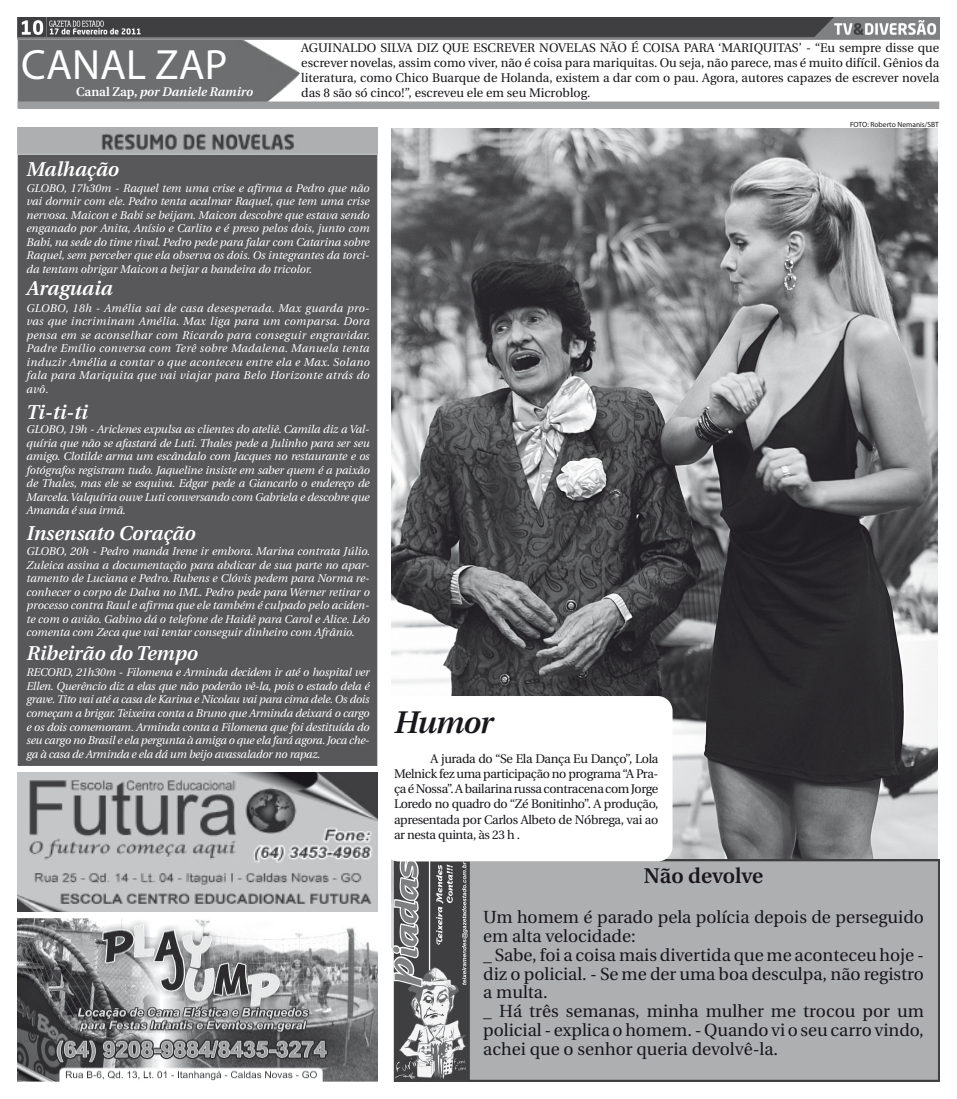
<style>
.page{position:relative;width:957px;height:1099px;background:#fff}
.page>*{position:absolute;margin:0;border:0;box-sizing:border-box;transform-origin:0 0}
.t1{font:42.5px "Myriad Pro";color:#fff}
.Corpo_de_Texto{font:italic 600 31.25px "Utopia";letter-spacing:-.03em;color:#1a171c}
.Corpo_de_Texto-2{font:600 21.25px "Utopia";color:#1a171c}
.Corpo_de_Texto-3{font:italic 600 20px "Utopia";color:#fff}
.Corpo_de_Texto-4{font:17.5px/18.8px "Utopia";color:#1a171c;text-align:justify}
.Corpo_de_Texto-5{font:12.5px/15px "Utopia";letter-spacing:-.03em;color:#1a171c;text-align:justify}
.Corpo_de_Texto-6{font:italic 600 12.5px "Utopia";color:#fff}
.Corpo_de_Texto-7{font:italic 11.25px/13.5px "Utopia";color:#fff;text-align:justify}
.Crédito_Fotos{font:7.5px "Myriad Pro";color:#1a171c}
.s1{font-style:normal}
</style>
<div class="page">
<img style="left:391px;top:128px;width:546px;height:819px">
<img style="left:18px;top:40px;width:282px;height:61px">
<div style="left:18px;top:101px;width:921px;height:8px;background:#9d9ea0"></div>
<div style="left:18px;top:136px;width:359px;height:630px;background:#58585a"></div>
<img style="left:18px;top:128px;width:359px;height:26px">
<img style="left:18px;top:918px;width:359px;height:163px">
<img style="left:18px;top:772px;width:359px;height:139px">
<img style="left:392px;top:859px;width:547px;height:222px">
<div style="left:384px;top:696px;width:288px;height:165px;background:#fff;border-radius:15px"></div>
<img style="left:18px;top:18px;width:921px;height:22px">
<p class="t1" style="left:21px;top:38px;width:207px">CANAL ZAP</p>
<p class="Corpo_de_Texto-6" style="left:76px;top:84px;width:178px"><span class="s1">Canal Zap,</span> por Daniele Ramiro</p>
<p class="Corpo_de_Texto-3" style="left:27px;top:158px;width:94px">Malhação</p>
<p class="Corpo_de_Texto-5" style="left:301px;top:40px;width:639px">AGUINALDO SILVA DIZ QUE ESCREVER NOVELAS NÃO É COISA PARA ‘MARIQUITAS’ - “Eu sempre disse que escrever novelas, assim como viver, não é coisa para mariquitas. Ou seja, não parece, mas é muito difícil. Gênios da literatura, como Chico Buarque de Holanda, existem a dar com o pau. Agora, autores capazes de escrever novela das 8 são só cinco!”, escreveu ele em seu Microblog.</p>
<p class="Crédito_Fotos" style="left:850px;top:119px;width:90px">FOTO: Roberto Nemanis/SBT</p>
<p class="Corpo_de_Texto-7" style="left:27px;top:181px;width:345px">GLOBO, 17h30m - Raquel tem uma crise e afirma a Pedro que não vai dormir com ele. Pedro tenta acalmar Raquel, que tem uma crise nervosa. Maicon e Babi se beijam. Maicon descobre que estava sendo enganado por Anita, Anísio e Carlito e é preso pelos dois, junto com Babi, na sede do time rival. Pedro pede para falar com Catarina sobre Raquel, sem perceber que ela observa os dois. Os integrantes da torci&shy;da tentam obrigar Maicon a beijar a bandeira do tricolor.</p>
<p class="Corpo_de_Texto-3" style="left:27px;top:277px;width:88px">Araguaia</p>
<p class="Corpo_de_Texto-7" style="left:27px;top:301px;width:345px">GLOBO, 18h - Amélia sai de casa desesperada. Max guarda pro&shy;vas que incriminam Amélia. Max liga para um comparsa. Dora pensa em se aconselhar com Ricardo para conseguir engravidar.<br>Padre Emílio conversa com Terê sobre Madalena. Manuela tenta induzir Amélia a contar o que aconteceu entre ela e Max. Solano fala para Mariquita que vai viajar para Belo Horizonte atrás do avô.</p>
<p class="Corpo_de_Texto-3" style="left:27px;top:400px;width:63px">Ti-ti-ti</p>
<p class="Corpo_de_Texto-7" style="left:27px;top:423px;width:345px">GLOBO, 19h - Ariclenes expulsa as clientes do ateliê. Camila diz a Val&shy;quíria que não se afastará de Luti. Thales pede a Julinho para ser seu amigo. Clotilde arma um escândalo com Jacques no restaurante e os fotógrafos registram tudo. Jaqueline insiste em saber quem é a paixão de Thales, mas ele se esquiva. Edgar pede a Giancarlo o endereço de Marcela. Valquíria ouve Luti conversando com Gabriela e descobre que Amanda é sua irmã.</p>
<p class="Corpo_de_Texto-3" style="left:27px;top:522px;width:170px">Insensato Coração</p>
<p class="Corpo_de_Texto-7" style="left:27px;top:545px;width:345px">GLOBO, 20h - Pedro manda Irene ir embora. Marina contrata Júlio.<br>Zuleica assina a documentação para abdicar de sua parte no apar&shy;tamento de Luciana e Pedro. Rubens e Clóvis pedem para Norma re&shy;conhecer o corpo de Dalva no IML. Pedro pede para Werner retirar o processo contra Raul e afirma que ele também é culpado pelo aciden&shy;te com o avião. Gabino dá o telefone de Haidê para Carol e Alice. Léo comenta com Zeca que vai tentar conseguir dinheiro com Afrânio.</p>
<p class="Corpo_de_Texto-3" style="left:27px;top:642px;width:173px">Ribeirão do Tempo</p>
<p class="Corpo_de_Texto-7" style="left:27px;top:666px;width:345px">RECORD, 21h30m - Filomena e Arminda decidem ir até o hospital ver Ellen. Querêncio diz a elas que não poderão vê-la, pois o estado dela é grave. Tito vai até a casa de Karina e Nicolau vai para cima dele. Os dois começam a brigar. Teixeira conta a Bruno que Arminda deixará o cargo e os dois comemoram. Arminda conta a Filomena que foi destituída do seu cargo no Brasil e ela pergunta à amiga o que ela fará agora. Joca che&shy;ga à casa de Arminda e ela dá um beijo avassalador no rapaz.</p>
<p class="Corpo_de_Texto" style="left:394px;top:705px;width:100px">Humor</p>
<p class="Corpo_de_Texto-5" style="left:394px;top:752px;width:266px;text-indent:37px">A jurada do “Se Ela Dança Eu Danço”, Lola Melnick fez uma participação no programa “A Pra&shy;ça é Nossa”. A bailarina russa contracena com Jorge Loredo no quadro do “Zé Bonitinho”. A produção, apresentada por Carlos Albeto de Nóbrega, vai ao ar nesta quinta, às 23 h .</p>
<p class="Corpo_de_Texto-2" style="left:644px;top:864px;width:121px">Não devolve</p>
<p class="Corpo_de_Texto-4" style="left:483px;top:908px;width:442px">Um homem é parado pela polícia depois de perseguido em alta velocidade:</p>
<p class="Corpo_de_Texto-4" style="left:483px;top:945px;width:442px">_ Sabe, foi a coisa mais divertida que me aconteceu hoje - diz o policial. - Se me der uma boa desculpa, não registro a multa.</p>
<p class="Corpo_de_Texto-4" style="left:483px;top:1002px;width:442px">_ Há três semanas, minha mulher me trocou por um policial - explica o homem. - Quando vi o seu carro vindo, achei que o senhor queria devolvê-la.</p>
</div>
